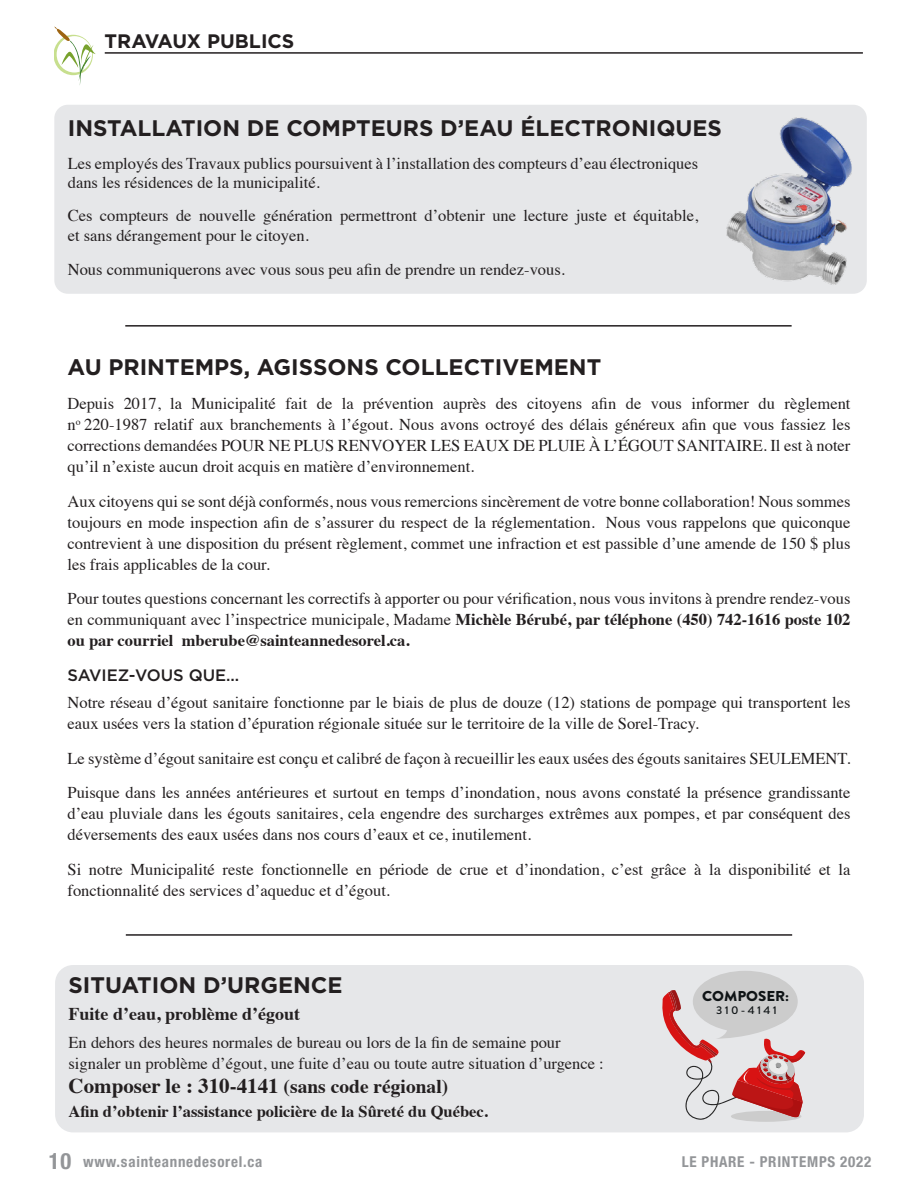
<style>
.page{position:relative;width:918px;height:1188px;background:#fff}
.page>*{position:absolute;margin:0;border:0;box-sizing:border-box;transform-origin:0 0}
.t1{font:700 22.5px "Gotham";color:#231f20}
.t2{font:700 21px "Times";color:#231f20}
.t3{font:700 19.5px "Gotham";color:#231f20}
.t4{font:700 18px "Times";color:#231f20}
.t5{font:16.5px/21px "Times";color:#231f20}
.t6{font:700 16.5px "Times";color:#231f20}
.t7{font:500 16.5px "Gotham";color:#231f20}
.t8{font:700 condensed 15px "Helvetica Neue";letter-spacing:.05em;color:#939598}
.t9{font:900 14.25px "Brandon Grotesque";color:#0f1416;scale:1.05 1}
.t10{font:500 11.25px "Brandon Grotesque";letter-spacing:.195em;color:#0f1416;scale:1.05 1}
.s1{font-weight:700}
.s2{font-size:19.5px}
.s3{font-size:22.5px}
</style>
<div class="page">
<hr style="left:105px;top:52px;width:758px;height:2px;background:#231f20">
<svg style="left:54px;top:26px;width:42px;height:59px"></svg>
<div style="left:54px;top:105px;width:813px;height:189px;background:#e6e7e9;border-radius:14px"></div>
<div style="left:55px;top:965px;width:809px;height:167px;background:#e6e7e9;border-radius:18px"></div>
<div style="left:731px;top:1111px;width:70px;height:11px;background:#ccc;border-radius:50%"></div>
<svg style="left:662px;top:971px;width:143px;height:149px"></svg>
<img style="left:726px;top:117px;width:126px;height:168px">
<hr style="left:125px;top:325px;width:667px;height:2px;background:#231f20">
<hr style="left:126px;top:934px;width:666px;height:2px;background:#231f20">
<p class="t3" style="left:105px;top:29px;width:191px">TRAVAUX PUBLICS</p>
<h1 class="t1" style="left:68px;top:114px;width:656px">INSTALLATION DE COMPTEURS D’EAU ÉLECTRONIQUES</h1>
<p class="t5" style="left:68px;top:152px;width:632px;line-height:19.5px">Les employés des Travaux publics poursuivent à l’installation des compteurs d’eau électroniques dans les résidences de la municipalité.</p>
<p class="t5" style="left:68px;top:205px;width:632px;line-height:19.5px">Ces compteurs de nouvelle génération permettront d’obtenir une lecture juste et équitable, et sans dérangement pour le citoyen.</p>
<p class="t5" style="left:68px;top:258px;width:499px">Nous communiquerons avec vous sous peu afin de prendre un rendez-vous.</p>
<h1 class="t1" style="left:68px;top:353px;width:535px">AU PRINTEMPS, AGISSONS COLLECTIVEMENT</h1>
<p class="t5" style="left:68px;top:392px;width:785px;text-align:justify">Depuis 2017, la Municipalité fait de la prévention auprès des citoyens afin de vous informer du règlement n<sup>o</sup> 220-1987 relatif aux branchements à l’égout. Nous avons octroyé des délais généreux afin que vous fassiez les corrections demandées POUR NE PLUS RENVOYER LES EAUX DE PLUIE À L’ÉGOUT SANITAIRE. Il est à noter qu’il n’existe aucun droit acquis en matière d’environnement.</p>
<p class="t5" style="left:68px;top:489px;width:785px;text-align:justify">Aux citoyens qui se sont déjà conformés, nous vous remercions sincèrement de votre bonne collaboration! Nous sommes toujours en mode inspection afin de s’assurer du respect de la réglementation. Nous vous rappelons que quiconque contrevient à une disposition du présent règlement, commet une infraction et est passible d’une amende de 150 $ plus les frais applicables de la cour.</p>
<p class="t5" style="left:68px;top:587px;width:785px;text-align:justify">Pour toutes questions concernant les correctifs à apporter ou pour vérification, nous vous invitons à prendre rendez-vous en communiquant avec l’inspectrice municipale, Madame <span class="s1">Michèle Bérubé, par téléphone (450) 742-1616 poste 102 ou par courriel mberube@sainteannedesorel.ca.</span></p>
<p class="t7" style="left:68px;top:665px;width:173px">SAVIEZ-VOUS QUE…</p>
<p class="t5" style="left:68px;top:691px;width:785px">Notre réseau d’égout sanitaire fonctionne par le biais de plus de douze (12) stations de pompage qui transportent les eaux usées vers la station d’épuration régionale située sur le territoire de la ville de Sorel-Tracy.</p>
<p class="t5" style="left:68px;top:740px;width:785px;line-height:34.5px">Le système d’égout sanitaire est conçu et calibré de façon à recueillir les eaux usées des égouts sanitaires SEULEMENT.<br>Puisque dans les années antérieures et surtout en temps d’inondation, nous avons constaté la présence grandissante</p>
<p class="t5" style="left:68px;top:802px;width:785px">d’eau pluviale dans les égouts sanitaires, cela engendre des surcharges extrêmes aux pompes, et par conséquent des déversements des eaux usées dans nos cours d’eaux et ce, inutilement.</p>
<p class="t5" style="left:68px;top:857px;width:785px">Si notre Municipalité reste fonctionnelle en période de crue et d’inondation, c’est grâce à la disponibilité et la fonctionnalité des services d’aqueduc et d’égout.</p>
<h1 class="t1" style="left:69px;top:971px;width:275px">SITUATION D’URGENCE</h1>
<p class="t4" style="left:69px;top:997px;width:233px">Fuite d’eau, problème d’égout</p>
<p class="t5" style="left:69px;top:1031px;width:537px">En dehors des heures normales de bureau ou lors de la fin de semaine pour signaler un problème d’égout, une fuite d’eau ou toute autre situation d’urgence :</p>
<p class="t2" style="left:69px;top:1066px;width:381px">Composer le : 310-4141 <span class="s2">(sans code régional)</span></p>
<p class="t6" style="left:69px;top:1096px;width:421px">Afin d’obtenir l’assistance policière de la Sûreté du Québec.</p>
<p class="t9" style="left:702px;top:986px;width:84px">COMPOSER:</p>
<p class="t10" style="left:716px;top:1003px;width:60px">310-4141</p>
<p class="t8" style="left:49px;top:1153px;width:215px"><span class="s3">10</span> www.sainteannedesorel.ca</p>
<p class="t8" style="left:682px;top:1153px;width:191px">LE PHARE - PRINTEMPS 2022</p>
</div>
